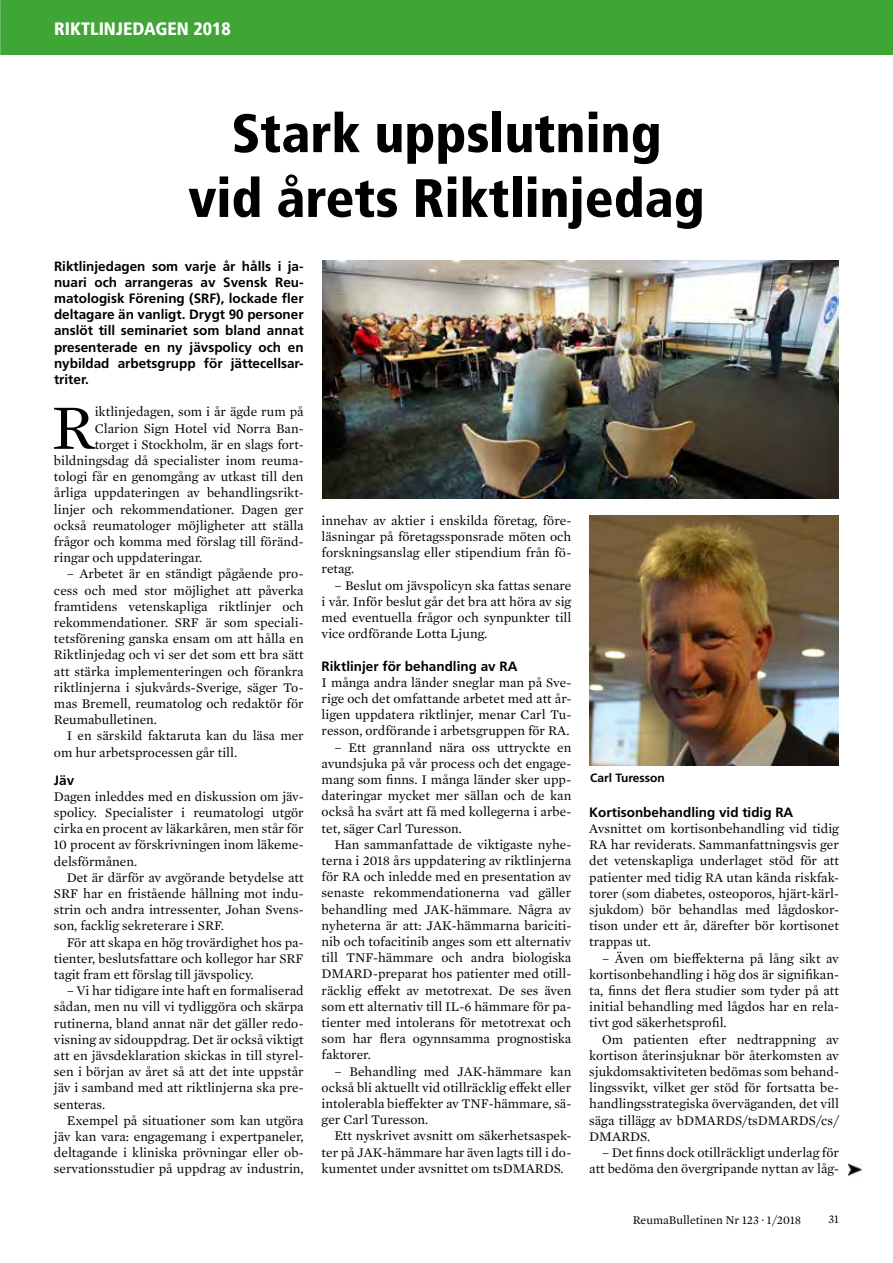
<style>
.page{position:relative;width:893px;height:1263px;background:#fff}
.page>*{position:absolute;margin:0;border:0;box-sizing:border-box;transform-origin:0 0}
.t1{font:64.35px "Mercury Text G1";color:#000}
.t2{font:900 condensed 54px/64.8px "Frutiger";color:#000;text-align:center}
.t3{font:900 condensed 18px "Frutiger";color:#fff}
.t4{font:13.5px/16.2px "Mercury Text G1";color:#000;text-align:justify}
.t5{font:700 13.5px/16.2px "Frutiger";color:#000;text-align:justify}
.t6{font:12px "Mercury Text G1";color:#000}
.t7{font:700 12px "Frutiger";color:#000}
</style>
<div class="page">
<div style="left:0;top:0;width:893px;height:54px;background:#3fa535"></div>
<img style="left:849px;top:1162px;width:14px;height:14px">
<img style="left:322px;top:260px;width:517px;height:239px">
<img style="left:590px;top:516px;width:249px;height:249px">
<h3 class="t3" style="left:54px;top:18px;width:178px">RIKTLINJEDAGEN 2018</h3>
<h2 class="t2" style="left:188px;top:101px;width:518px">Stark uppslutning vid årets Riktlinjedag</h2>
<p class="t5" style="left:54px;top:258px;width:251px">Riktlinjedagen som varje år hålls i ja&shy;nuari och arrangeras av Svensk Reu&shy;matologisk Förening (SRF), lockade fler deltagare än vanligt. Drygt 90 personer anslöt till seminariet som bland annat presenterade en ny jävspolicy och en nybildad arbetsgrupp för jättecellsar&shy;triter.</p>
<h1 class="t1" style="left:52px;top:381px;width:44px">R</h1>
<p class="t4" style="left:95px;top:403px;width:210px">iktlinjedagen, som i år ägde rum på</p>
<p class="t4" style="left:95px;top:419px;width:210px">Clarion Sign Hotel vid Norra Ban-</p>
<p class="t4" style="left:95px;top:435px;width:210px">torget i Stockholm, är en slags fort-</p>
<p class="t4" style="left:54px;top:452px;width:251px">bildningsdag då specialister inom reuma-</p>
<p class="t4" style="left:54px;top:468px;width:251px">tologi får en genomgång av utkast till den</p>
<p class="t4" style="left:54px;top:484px;width:251px">årliga uppdateringen av behandlingsrikt-</p>
<p class="t4" style="left:54px;top:500px;width:251px">linjer och rekommendationer. Dagen ger</p>
<p class="t4" style="left:54px;top:516px;width:251px">också reumatologer möjligheter att ställa</p>
<p class="t4" style="left:54px;top:533px;width:251px">frågor och komma med förslag till föränd-</p>
<p class="t4" style="left:54px;top:549px;width:150px">ringar och uppdateringar.</p>
<p class="t4" style="left:54px;top:565px;width:251px;text-indent:13px">– Arbetet är en ständigt pågående pro&shy;cess och med stor möjlighet att påverka framtidens vetenskapliga riktlinjer och rekommendationer. SRF är som speciali&shy;tetsförening ganska ensam om att hålla en Riktlinjedag och vi ser det som ett bra sätt att stärka implementeringen och förankra riktlinjerna i sjukvårds-Sverige, säger To&shy;mas Bremell, reumatolog och redaktör för Reumabulletinen.</p>
<p class="t4" style="left:54px;top:727px;width:251px;text-indent:13px">I en särskild faktaruta kan du läsa mer om hur arbetsprocessen går till.</p>
<p class="t5" style="left:54px;top:772px;width:22px">Jäv</p>
<p class="t4" style="left:54px;top:787px;width:251px">Dagen inleddes med en diskussion om jäv&shy;spolicy. Specialister i reumatologi utgör cirka en procent av läkarkåren, men står för 10 procent av förskrivningen inom läkeme&shy;delsförmånen.</p>
<p class="t4" style="left:54px;top:868px;width:251px;text-indent:13px">Det är därför av avgörande betydelse att SRF har en fristående hållning mot indu&shy;strin och andra intressenter, Johan Svens&shy;son, facklig sekreterare i SRF.</p>
<p class="t4" style="left:54px;top:933px;width:251px;text-indent:13px">För att skapa en hög trovärdighet hos pa&shy;tienter, beslutsfattare och kollegor har SRF tagit fram ett förslag till jävspolicy.</p>
<p class="t4" style="left:54px;top:982px;width:251px;text-indent:13px">– Vi har tidigare inte haft en formaliserad sådan, men nu vill vi tydliggöra och skärpa rutinerna, bland annat när det gäller redo&shy;visning av sidouppdrag. Det är också viktigt att en jävsdeklaration skickas in till styrel&shy;sen i början av året så att det inte uppstår jäv i samband med att riktlinjerna ska pre&shy;senteras.</p>
<p class="t4" style="left:54px;top:1111px;width:251px;text-indent:13px">Exempel på situationer som kan utgöra jäv kan vara: engagemang i expertpaneler, deltagande i kliniska prövningar eller ob&shy;servationsstudier på uppdrag av industrin,</p>
<p class="t4" style="left:322px;top:511px;width:251px">innehav av aktier i enskilda företag, före&shy;läsningar på företagssponsrade möten och forskningsanslag eller stipendium från fö&shy;retag.</p>
<p class="t4" style="left:322px;top:576px;width:251px;text-indent:13px">– Beslut om jävspolicyn ska fattas senare i vår. Inför beslut går det bra att höra av sig med eventuella frågor och synpunkter till vice ordförande Lotta Ljung.</p>
<p class="t5" style="left:322px;top:658px;width:197px">Riktlinjer för behandling av RA</p>
<p class="t4" style="left:322px;top:673px;width:251px">I många andra länder sneglar man på Sve&shy;rige och det omfattande arbetet med att år&shy;ligen uppdatera riktlinjer, menar Carl Tu&shy;resson, ordförande i arbetsgruppen för RA.</p>
<p class="t4" style="left:322px;top:738px;width:251px;text-indent:13px">– Ett grannland nära oss uttryckte en avundsjuka på vår process och det engage&shy;mang som finns. I många länder sker upp&shy;dateringar mycket mer sällan och de kan också ha svårt att få med kollegerna i arbe&shy;tet, säger Carl Turesson.</p>
<p class="t4" style="left:322px;top:835px;width:251px;text-indent:13px">Han sammanfattade de viktigaste nyhe&shy;terna i 2018 års uppdatering av riktlinjerna för RA och inledde med en presentation av senaste rekommendationerna vad gäller behandling med JAK-hämmare. Några av nyheterna är att: JAK-hämmarna bariciti&shy;nib och tofacitinib anges som ett alternativ till TNF-hämmare och andra biologiska DMARD-preparat hos patienter med otill&shy;räcklig effekt av metotrexat. De ses även som ett alternativ till IL-6 hämmare för pa&shy;tienter med intolerans för metotrexat och som har flera ogynnsamma prognostiska faktorer.</p>
<p class="t4" style="left:322px;top:1062px;width:251px;text-indent:13px">– Behandling med JAK-hämmare kan också bli aktuellt vid otillräcklig effekt eller intolerabla bieffekter av TNF-hämmare, sä&shy;ger Carl Turesson.</p>
<p class="t4" style="left:322px;top:1127px;width:251px;text-indent:13px">Ett nyskrivet avsnitt om säkerhetsaspek&shy;ter på JAK-hämmare har även lagts till i do&shy;kumentet under avsnittet om tsDMARDS.</p>
<p class="t7" style="left:590px;top:771px;width:76px">Carl Turesson</p>
<p class="t5" style="left:589px;top:804px;width:206px">Kortisonbehandling vid tidig RA</p>
<p class="t4" style="left:589px;top:820px;width:251px">Avsnittet om kortisonbehandling vid tidig RA har reviderats. Sammanfattningsvis ger det vetenskapliga underlaget stöd för att patienter med tidig RA utan kända riskfak&shy;torer (som diabetes, osteoporos, hjärt-kärl&shy;sjukdom) bör behandlas med lågdoskor&shy;tison under ett år, därefter bör kortisonet trappas ut.</p>
<p class="t4" style="left:589px;top:949px;width:251px;text-indent:13px">– Även om bieffekterna på lång sikt av kortisonbehandling i hög dos är signifikan&shy;ta, finns det flera studier som tyder på att initial behandling med lågdos har en rela&shy;tivt god säkerhetsprofil.</p>
<p class="t4" style="left:589px;top:1030px;width:251px;text-indent:13px">Om patienten efter nedtrappning av kortison återinsjuknar bör återkomsten av sjukdomsaktiviteten bedömas som behand&shy;lingssvikt, vilket ger stöd för fortsatta be&shy;handlingsstrategiska överväganden, det vill säga tillägg av bDMARDS/tsDMARDS/cs/ DMARDS.</p>
<p class="t4" style="left:589px;top:1144px;width:251px;text-align:right">– Det finns dock otillräckligt underlag för att bedöma den övergripande nyttan av låg-</p>
<p class="t6" style="left:633px;top:1211px;width:170px">ReumaBulletinen Nr 123 · 1/2018</p>
<p class="t6" style="left:828px;top:1210px;width:12px">31</p>
</div>
